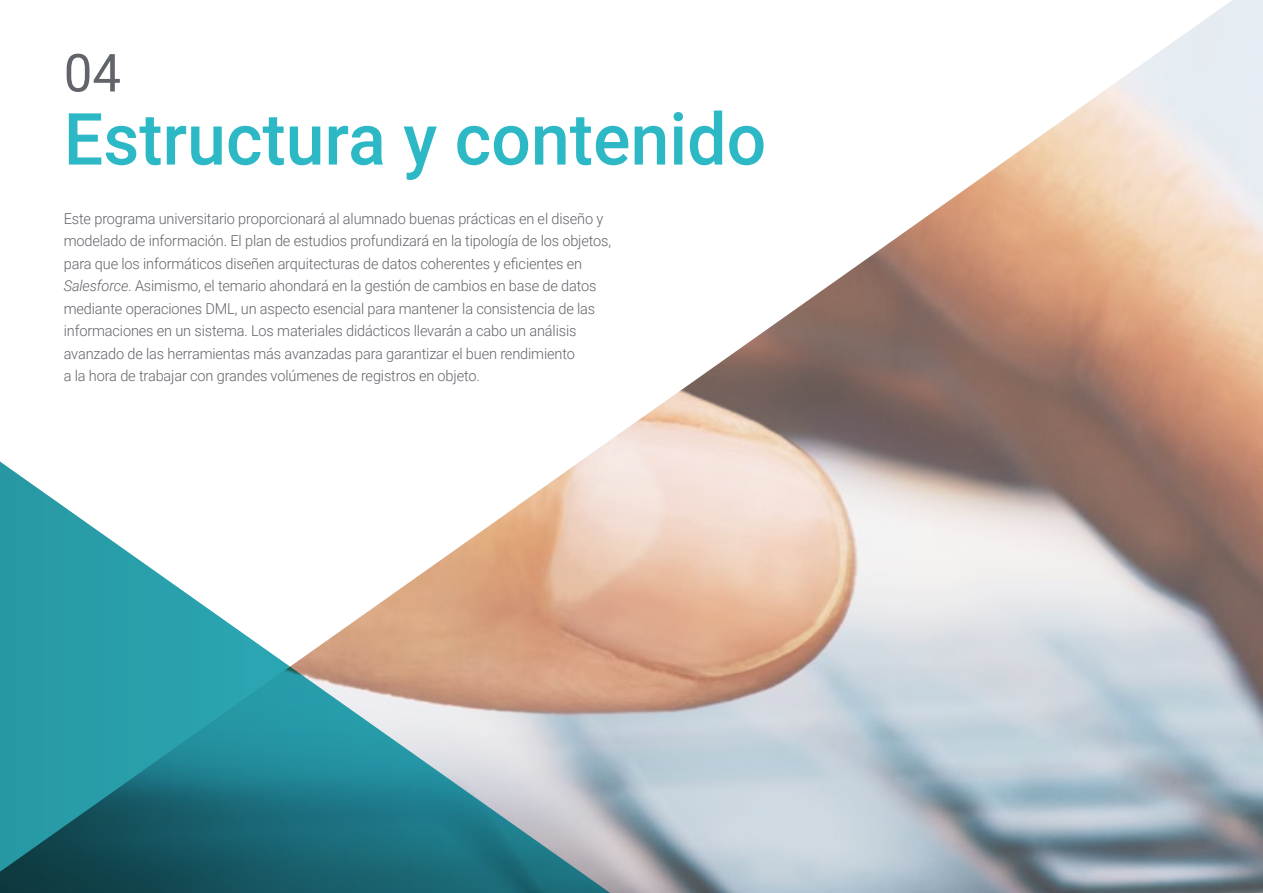
<style>
.page{position:relative;width:1263px;height:893px;background:#fff}
.page>*{position:absolute;margin:0;border:0;box-sizing:border-box;transform-origin:0 0}
.t1{font:500 72px "Roboto";color:#2db8c5}
.t2{font:52.5px "Roboto";color:#61646a}
.t3{font:300 15px/22.5px "Roboto";letter-spacing:-.01em;color:#61646a}
.s1{font-style:italic}
</style>
<div class="page">
<img style="left:602px;top:0;width:661px;height:893px">
<svg style="left:0;top:446px;width:640px;height:447px"></svg>
<h2 class="t2" style="left:64px;top:36px;width:59px">04</h2>
<h1 class="t1" style="left:64px;top:89px;width:704px">Estructura y contenido</h1>
<p class="t3" style="left:64px;top:207px;width:549px">Este programa universitario proporcionará al alumnado buenas prácticas en el diseño y modelado de información. El plan de estudios profundizará en la tipología de los objetos, para que los informáticos diseñen arquitecturas de datos coherentes y eficientes en <span class="s1">Salesforce</span>. Asimismo, el temario ahondará en la gestión de cambios en base de datos mediante operaciones DML, un aspecto esencial para mantener la consistencia de las informaciones en un sistema. Los materiales didácticos llevarán a cabo un análisis avanzado de las herramientas más avanzadas para garantizar el buen rendimiento<br>a la hora de trabajar con grandes volúmenes de registros en objeto.</p>
</div>
